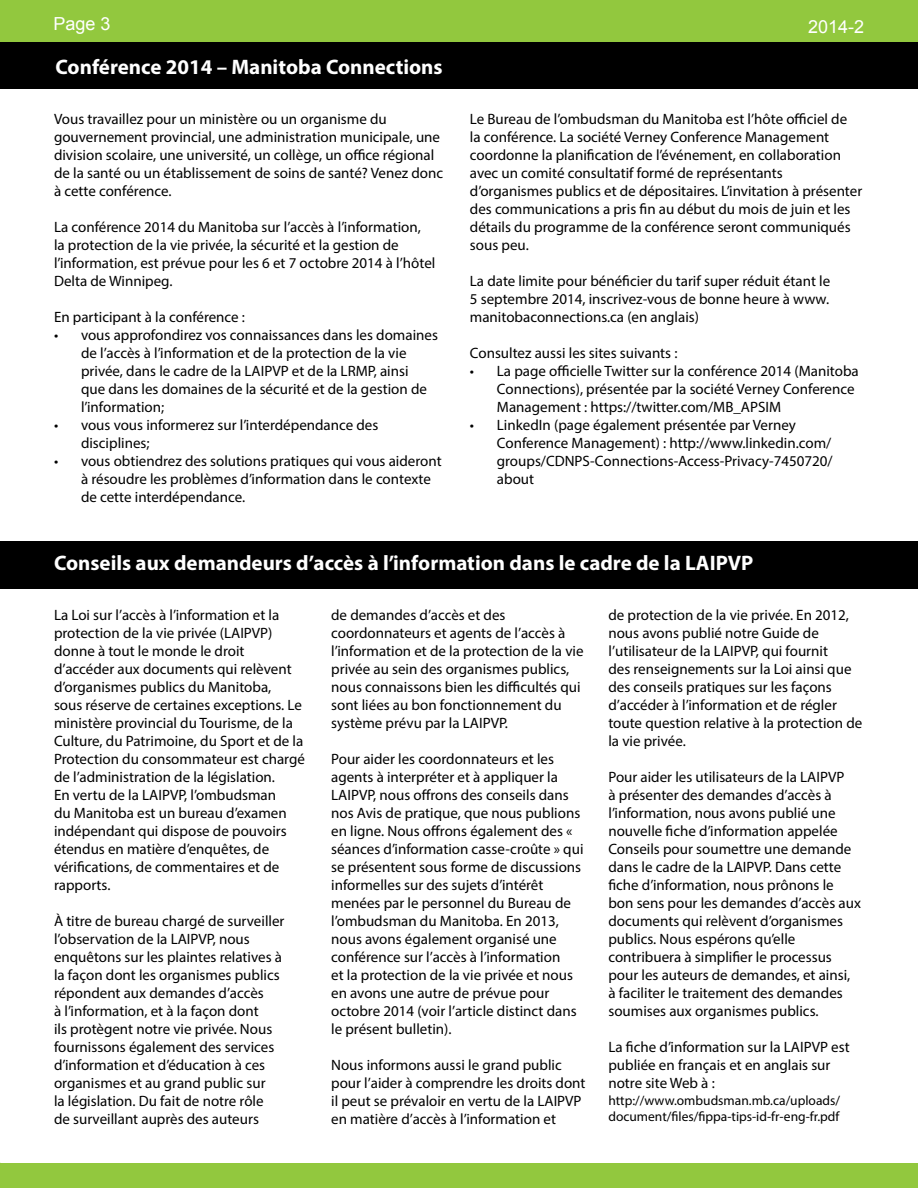
<style>
.page{position:relative;width:918px;height:1188px;background:#fff}
.page>*{position:absolute;margin:0;border:0;box-sizing:border-box;transform-origin:0 0}
.t1{font:700 21px "Myriad Pro";color:#fff}
.t2{font:18px "Arial";color:#fff}
.t3{font:15px/18px "Myriad Pro";color:#000}
.t4{font:13.5px/16.2px "Myriad Pro";color:#000}
</style>
<div class="page">
<div style="left:0;top:41px;width:918px;height:48px;background:#000"></div>
<div style="left:0;top:0;width:918px;height:41px;background:#92c83e"></div>
<div style="left:1px;top:1163px;width:917px;height:24px;background:#92c83e"></div>
<div style="left:1px;top:542px;width:917px;height:47px;background:#000"></div>
<p class="t2" style="left:54px;top:12px;width:59px">Page 3</p>
<p class="t2" style="left:808px;top:15px;width:58px">2014-2</p>
<h1 class="t1" style="left:56px;top:53px;width:389px">Conférence 2014 – Manitoba Connections</h1>
<p class="t3" style="left:54px;top:110px;width:391px">Vous travaillez pour un ministère ou un organisme du gouvernement provincial, une administration municipale, une division scolaire, une université, un collège, un office régional de la santé ou un établissement de soins de santé? Venez donc à cette conférence.</p>
<p class="t3" style="left:54px;top:218px;width:383px">La conférence 2014 du Manitoba sur l’accès à l’information,<br>la protection de la vie privée, la sécurité et la gestion de l’information, est prévue pour les 6 et 7 octobre 2014 à l’hôtel Delta de Winnipeg.</p>
<p class="t3" style="left:54px;top:308px;width:193px">En participant à la conférence :</p>
<p class="t3" style="left:81px;top:326px;width:358px;text-indent:-27px">• vous approfondirez vos connaissances dans les domaines de l’accès à l’information et de la protection de la vie privée, dans le cadre de la LAIPVP et de la LRMP, ainsi<br>que dans les domaines de la sécurité et de la gestion de l’information;</p>
<p class="t3" style="left:81px;top:416px;width:299px;text-indent:-27px">• vous vous informerez sur l’interdépendance des disciplines;</p>
<p class="t3" style="left:81px;top:452px;width:362px;text-indent:-27px">• vous obtiendrez des solutions pratiques qui vous aideront à résoudre les problèmes d’information dans le contexte de cette interdépendance.</p>
<p class="t3" style="left:470px;top:110px;width:394px">Le Bureau de l’ombudsman du Manitoba est l’hôte officiel de<br>la conférence. La société Verney Conference Management coordonne la planification de l’événement, en collaboration avec un comité consultatif formé de représentants d’organismes publics et de dépositaires. L’invitation à présenter des communications a pris fin au début du mois de juin et les détails du programme de la conférence seront communiqués sous peu.</p>
<p class="t3" style="left:470px;top:272px;width:362px;text-align:justify">La date limite pour bénéficier du tarif super réduit étant le 5 septembre 2014, inscrivez-vous de bonne heure à www. manitobaconnections.ca (en anglais)</p>
<p class="t3" style="left:470px;top:344px;width:209px">Consultez aussi les sites suivants :</p>
<p class="t3" style="left:497px;top:362px;width:363px;text-indent:-27px">• La page officielle Twitter sur la conférence 2014 (Manitoba<br>Connections), présentée par la société Verney Conference<br>Management : https://twitter.com/MB_APSIM</p>
<p class="t3" style="left:497px;top:416px;width:337px;text-indent:-27px">• LinkedIn (page également présentée par Verney Conference Management) : http://www.linkedin.com/ groups/CDNPS-Connections-Access-Privacy-7450720/ about</p>
<h1 class="t1" style="left:54px;top:549px;width:701px">Conseils aux demandeurs d’accès à l’information dans le cadre de la LAIPVP</h1>
<p class="t3" style="left:54px;top:606px;width:253px">La Loi sur l’accès à l’information et la protection de la vie privée (LAIPVP) donne à tout le monde le droit d’accéder aux documents qui relèvent d’organismes publics du Manitoba,<br>sous réserve de certaines exceptions. Le ministère provincial du Tourisme, de la Culture, du Patrimoine, du Sport et de la Protection du consommateur est chargé de l’administration de la législation.<br>En vertu de la LAIPVP, l’ombudsman<br>du Manitoba est un bureau d’examen indépendant qui dispose de pouvoirs étendus en matière d’enquêtes, de vérifications, de commentaires et de rapports.</p>
<p class="t3" style="left:54px;top:912px;width:232px">À titre de bureau chargé de surveiller l’observation de la LAIPVP, nous enquêtons sur les plaintes relatives à la façon dont les organismes publics répondent aux demandes d’accès<br>à l’information, et à la façon dont<br>ils protègent notre vie privée. Nous fournissons également des services d’information et d’éducation à ces organismes et au grand public sur<br>la législation. Du fait de notre rôle<br>de surveillant auprès des auteurs</p>
<p class="t3" style="left:331px;top:606px;width:254px">de demandes d’accès et des coordonnateurs et agents de l’accès à l’information et de la protection de la vie privée au sein des organismes publics, nous connaissons bien les difficultés qui sont liées au bon fonctionnement du système prévu par la LAIPVP.</p>
<p class="t3" style="left:331px;top:750px;width:254px">Pour aider les coordonnateurs et les agents à interpréter et à appliquer la LAIPVP, nous offrons des conseils dans nos Avis de pratique, que nous publions en ligne. Nous offrons également des « séances d’information casse-croûte » qui se présentent sous forme de discussions informelles sur des sujets d’intérêt menées par le personnel du Bureau de l’ombudsman du Manitoba. En 2013, nous avons également organisé une conférence sur l’accès à l’information<br>et la protection de la vie privée et nous en avons une autre de prévue pour octobre 2014 (voir l’article distinct dans le présent bulletin).</p>
<p class="t3" style="left:331px;top:1056px;width:256px">Nous informons aussi le grand public pour l’aider à comprendre les droits dont il peut se prévaloir en vertu de la LAIPVP en matière d’accès à l’information et</p>
<p class="t3" style="left:608px;top:606px;width:255px">de protection de la vie privée. En 2012, nous avons publié notre Guide de l’utilisateur de la LAIPVP, qui fournit<br>des renseignements sur la Loi ainsi que des conseils pratiques sur les façons d’accéder à l’information et de régler toute question relative à la protection de la vie privée.</p>
<p class="t3" style="left:608px;top:768px;width:254px">Pour aider les utilisateurs de la LAIPVP<br>à présenter des demandes d’accès à l’information, nous avons publié une nouvelle fiche d’information appelée Conseils pour soumettre une demande dans le cadre de la LAIPVP. Dans cette fiche d’information, nous prônons le bon sens pour les demandes d’accès aux documents qui relèvent d’organismes publics. Nous espérons qu’elle contribuera à simplifier le processus pour les auteurs de demandes, et ainsi, à faciliter le traitement des demandes soumises aux organismes publics.</p>
<p class="t3" style="left:608px;top:1038px;width:243px">La fiche d’information sur la LAIPVP est publiée en français et en anglais sur notre site Web à :</p>
<p class="t4" style="left:608px;top:1092px;width:233px">http://www.ombudsman.mb.ca/uploads/ document/files/fippa-tips-id-fr-eng-fr.pdf</p>
</div>
